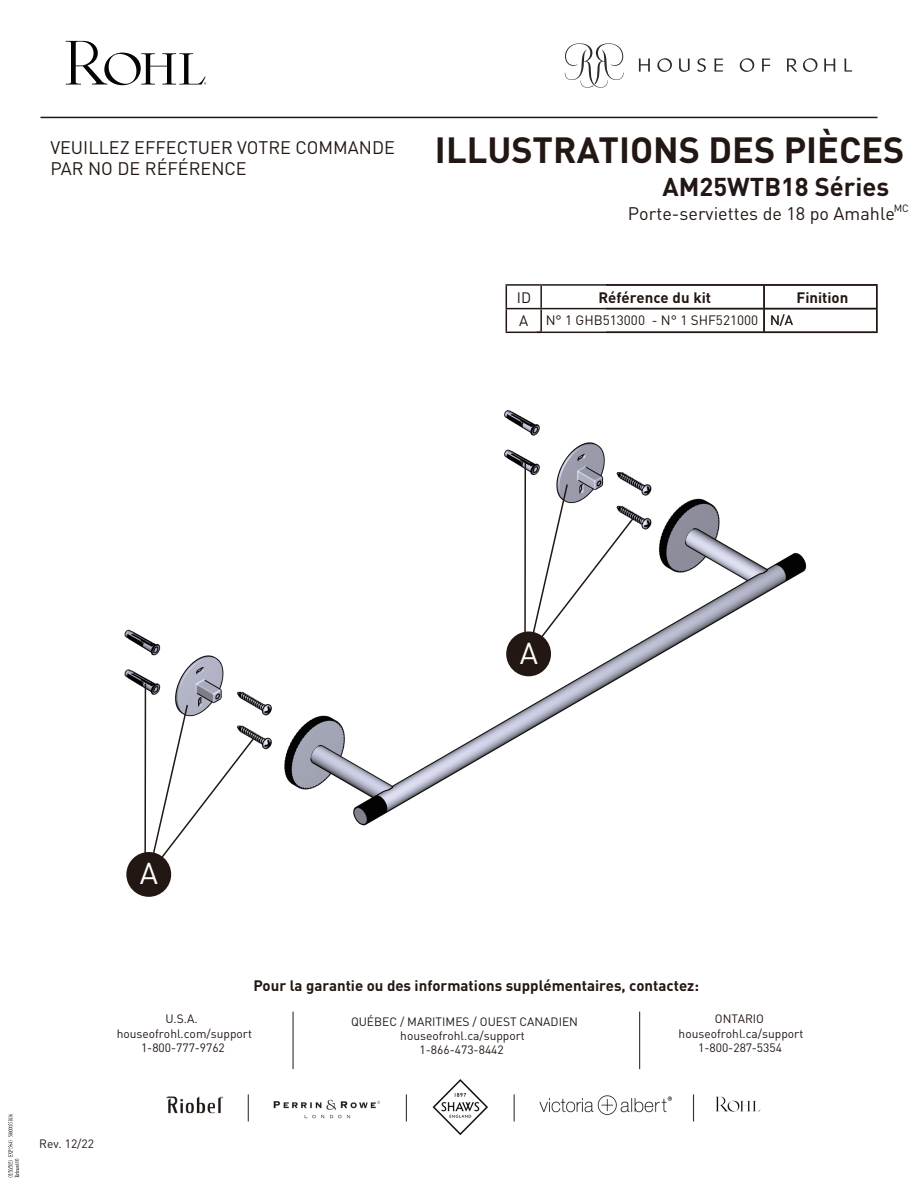
<style>
.page{position:relative;width:918px;height:1188px;background:#fff}
.page>*{position:absolute;margin:0;border:0;box-sizing:border-box;transform-origin:0 0}
.t1{font:700 36px "DIN Pro";color:#221713}
.t2{font:29.85px "DIN Pro";color:#fff}
.t3{font:700 25.5px "DIN Pro";color:#221713}
.t4{font:18px/21.6px "DIN Pro";color:#221713}
.t5{font:700 15px "DIN Pro";color:#221713}
.t6{font:15px "DIN Pro";color:#221713}
.t7{font:13.5px "DIN Pro";color:#221713}
.t8{font:12px/14.4px "DIN Pro";color:#221713;text-align:center}
.s1{font-size:15px}
</style>
<div class="page">
<hr style="left:40px;top:117px;width:838px;height:1px;background:#221713">
<svg style="left:565px;top:43px;width:58px;height:45px"></svg>
<svg style="left:638px;top:59px;width:12px;height:13px"></svg>
<svg style="left:679px;top:59px;width:11px;height:13px"></svg>
<svg style="left:697px;top:58px;width:9px;height:14px"></svg>
<svg style="left:714px;top:59px;width:9px;height:13px"></svg>
<svg style="left:739px;top:58px;width:15px;height:14px"></svg>
<svg style="left:803px;top:58px;width:15px;height:14px"></svg>
<svg style="left:657px;top:58px;width:15px;height:14px"></svg>
<svg style="left:762px;top:59px;width:8px;height:13px"></svg>
<svg style="left:787px;top:59px;width:10px;height:13px"></svg>
<svg style="left:824px;top:59px;width:11px;height:13px"></svg>
<svg style="left:844px;top:59px;width:8px;height:13px"></svg>
<svg style="left:66px;top:41px;width:140px;height:44px"></svg>
<img style="left:166px;top:1080px;width:594px;height:54px">
<hr style="left:639px;top:1012px;width:1px;height:57px;background:#221713">
<hr style="left:293px;top:1012px;width:1px;height:57px;background:#221713">
<hr style="left:506px;top:284px;width:35px;height:2px;background:#221713">
<hr style="left:541px;top:284px;width:223px;height:2px;background:#221713">
<hr style="left:540px;top:286px;width:2px;height:22px;background:#221713">
<hr style="left:764px;top:284px;width:114px;height:2px;background:#221713">
<hr style="left:763px;top:286px;width:2px;height:22px;background:#221713">
<hr style="left:876px;top:286px;width:2px;height:22px;background:#221713">
<hr style="left:506px;top:308px;width:35px;height:1px;background:#221713">
<svg style="left:506px;top:286px;width:1px;height:46px"></svg>
<hr style="left:541px;top:308px;width:223px;height:1px;background:#221713">
<hr style="left:540px;top:309px;width:2px;height:23px;background:#221713">
<hr style="left:764px;top:308px;width:114px;height:1px;background:#221713">
<hr style="left:763px;top:309px;width:2px;height:23px;background:#221713">
<hr style="left:876px;top:309px;width:2px;height:23px;background:#221713">
<hr style="left:506px;top:332px;width:35px;height:1px;background:#221713">
<hr style="left:537px;top:332px;width:227px;height:1px;background:#221713">
<hr style="left:764px;top:332px;width:114px;height:1px;background:#221713">
<img style="left:124px;top:410px;width:683px;height:416px">
<svg style="left:147px;top:703px;width:109px;height:174px"></svg>
<div style="left:126px;top:852px;width:45px;height:45px;background:#221713;border-radius:50%"></div>
<hr style="left:144px;top:684px;width:2px;height:171px;background:#221713">
<svg style="left:527px;top:483px;width:108px;height:173px"></svg>
<div style="left:506px;top:632px;width:45px;height:44px;background:#221713;border-radius:50%"></div>
<hr style="left:524px;top:463px;width:2px;height:171px;background:#221713">
<svg style="left:8px;top:1114px;width:11px;height:63px"></svg>
<h3 class="t4" style="left:50px;top:136px;width:346px">VEUILLEZ EFFECTUER VOTRE COMMANDE<br>PAR NO DE RÉFÉRENCE</h3>
<h1 class="t1" style="left:435px;top:122px;width:471px">ILLUSTRATIONS DES PIÈCES</h1>
<h3 class="t3" style="left:663px;top:167px;width:228px">AM25WTB18 Séries</h3>
<h3 class="t4" style="left:628px;top:202px;width:283px">Porte-serviettes de 18 po Amahle<sup>MC</sup></h3>
<p class="t5" style="left:599px;top:285px;width:114px">Référence du kit</p>
<p class="t5" style="left:797px;top:285px;width:53px">Finition</p>
<p class="t6" style="left:517px;top:287px;width:16px">ID</p>
<p class="t7" style="left:519px;top:311px;width:275px"><span class="s1">A</span> N° 1 GHB513000 - N° 1 SHF521000 N/A</p>
<h2 class="t2" style="left:140px;top:853px;width:20px">A</h2>
<h2 class="t2" style="left:520px;top:633px;width:20px">A</h2>
<p class="t5" style="left:254px;top:973px;width:447px">Pour la garantie ou des informations supplémentaires, contactez:</p>
<p class="t8" style="left:117px;top:1011px;width:137px">U.S.A. houseofrohl.com/support<br>1-800-777-9762</p>
<p class="t8" style="left:351px;top:1013px;width:229px">QUÉBEC / MARITIMES / OUEST CANADIEN houseofrohl.ca/support<br>1-866-473-8442</p>
<p class="t8" style="left:679px;top:1011px;width:126px">ONTARIO houseofrohl.ca/support<br>1-800-287-5354</p>
<p class="t8" style="left:39px;top:1136px;width:56px">Rev. 12/22</p>
</div>
